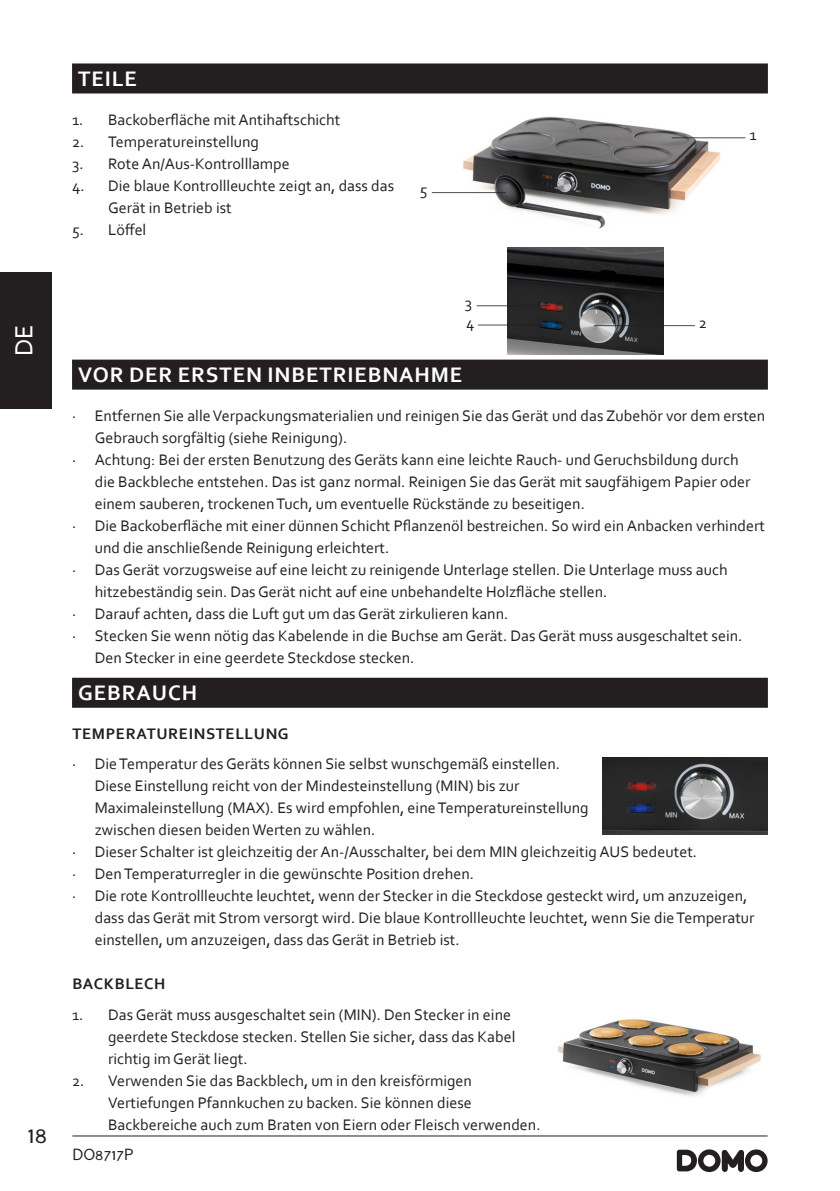
<style>
.page{position:relative;width:840px;height:1191px;background:#fff}
.page>*{position:absolute;margin:0;border:0;box-sizing:border-box;transform-origin:0 0}
.t1{font:26px "Corbel";color:#fff}
.t2{font:24px "Perspective Sans";color:#231f20}
.TITEL_NIVEAU_1{font:700 22px "Corbel";letter-spacing:.04em;color:#fff}
.t3{font:16px/22px "Corbel";color:#231f20}
.TITEL_NIVEAU_2{font:700 16px "Corbel";letter-spacing:.04em;color:#231f20}
.t4{font:16px "Perspective Sans";color:#231f20}
</style>
<div class="page">
<hr style="left:72px;top:1135px;width:695px;height:1px;background:#231f20">
<svg style="left:676px;top:1149px;width:91px;height:23px"></svg>
<div style="left:0;top:272px;width:51px;height:136px;background:#231f20"></div>
<div style="left:72px;top:63px;width:695px;height:30px;background:#231f20"></div>
<div style="left:72px;top:359px;width:695px;height:30px;background:#231f20"></div>
<div style="left:72px;top:677px;width:695px;height:30px;background:#231f20"></div>
<img style="left:454px;top:116px;width:273px;height:113px">
<img style="left:507px;top:247px;width:156px;height:107px">
<hr style="left:671px;top:137px;width:74px;height:1px;background:#231f20">
<hr style="left:593px;top:325px;width:101px;height:1px;background:#231f20">
<hr style="left:476px;top:305px;width:74px;height:1px;background:#231f20">
<hr style="left:477px;top:324px;width:74px;height:1px;background:#231f20">
<hr style="left:431px;top:192px;width:74px;height:1px;background:#231f20">
<img style="left:602px;top:757px;width:165px;height:77px">
<img style="left:558px;top:1019px;width:203px;height:77px">
<h1 class="t1" style="left:8px;top:356px;width:33px;rotate:-90deg">DE</h1>
<h2 class="t2" style="left:28px;top:1120px;width:21px">18</h2>
<p class="TITEL_NIVEAU_1" style="left:78px;top:65px;width:60px">TEILE</p>
<p class="t3" style="left:72px;top:108px;width:269px">1. Backoberfläche mit Antihaftschicht</p>
<p class="t3" style="left:72px;top:130px;width:188px">2. Temperatureinstellung</p>
<p class="t3" style="left:72px;top:152px;width:219px">3. Rote An/Aus-Kontrolllampe</p>
<p class="t3" style="left:108px;top:174px;width:287px;text-indent:-36px">4. Die blaue Kontrollleuchte zeigt an, dass das<br>Gerät in Betrieb ist</p>
<p class="t3" style="left:72px;top:218px;width:76px">5. Löffel</p>
<p class="t3" style="left:420px;top:178px;width:9px">5</p>
<p class="t3" style="left:464px;top:291px;width:9px">3</p>
<p class="t3" style="left:466px;top:311px;width:10px">4</p>
<p class="t3" style="left:749px;top:124px;width:9px">1</p>
<p class="t3" style="left:698px;top:311px;width:10px">2</p>
<p class="TITEL_NIVEAU_1" style="left:78px;top:361px;width:385px">VOR DER ERSTEN INBETRIEBNAHME</p>
<p class="t3" style="left:95px;top:404px;width:671px;text-indent:-23px">· Entfernen Sie alle Verpackungsmaterialien und reinigen Sie das Gerät und das Zubehör vor dem ersten<br>Gebrauch sorgfältig (siehe Reinigung).</p>
<p class="t3" style="left:95px;top:448px;width:657px;text-indent:-23px">· Achtung: Bei der ersten Benutzung des Geräts kann eine leichte Rauch- und Geruchsbildung durch die Backbleche entstehen. Das ist ganz normal. Reinigen Sie das Gerät mit saugfähigem Papier oder einem sauberen, trockenen Tuch, um eventuelle Rückstände zu beseitigen.</p>
<p class="t3" style="left:95px;top:514px;width:671px;text-indent:-23px">· Die Backoberfläche mit einer dünnen Schicht Pflanzenöl bestreichen. So wird ein Anbacken verhindert und die anschließende Reinigung erleichtert.</p>
<p class="t3" style="left:95px;top:558px;width:634px;text-indent:-23px">· Das Gerät vorzugsweise auf eine leicht zu reinigende Unterlage stellen. Die Unterlage muss auch hitzebeständig sein. Das Gerät nicht auf eine unbehandelte Holzfläche stellen.</p>
<p class="t3" style="left:72px;top:602px;width:437px">· Darauf achten, dass die Luft gut um das Gerät zirkulieren kann.</p>
<p class="t3" style="left:95px;top:624px;width:648px;text-indent:-23px">· Stecken Sie wenn nötig das Kabelende in die Buchse am Gerät. Das Gerät muss ausgeschaltet sein.<br>Den Stecker in eine geerdete Steckdose stecken.</p>
<p class="TITEL_NIVEAU_1" style="left:78px;top:679px;width:120px">GEBRAUCH</p>
<p class="TITEL_NIVEAU_2" style="left:72px;top:723px;width:218px">TEMPERATUREINSTELLUNG</p>
<p class="t3" style="left:95px;top:752px;width:495px;text-indent:-23px">· Die Temperatur des Geräts können Sie selbst wunschgemäß einstellen.<br>Diese Einstellung reicht von der Mindesteinstellung (MIN) bis zur Maximaleinstellung (MAX). Es wird empfohlen, eine Temperatureinstellung zwischen diesen beiden Werten zu wählen.</p>
<p class="t3" style="left:72px;top:840px;width:626px">· Dieser Schalter ist gleichzeitig der An-/Ausschalter, bei dem MIN gleichzeitig AUS bedeutet.</p>
<p class="t3" style="left:72px;top:862px;width:403px">· Den Temperaturregler in die gewünschte Position drehen.</p>
<p class="t3" style="left:95px;top:884px;width:661px;text-indent:-23px">· Die rote Kontrollleuchte leuchtet, wenn der Stecker in die Steckdose gesteckt wird, um anzuzeigen, dass das Gerät mit Strom versorgt wird. Die blaue Kontrollleuchte leuchtet, wenn Sie die Temperatur einstellen, um anzuzeigen, dass das Gerät in Betrieb ist.</p>
<p class="TITEL_NIVEAU_2" style="left:72px;top:974px;width:94px">BACKBLECH</p>
<p class="t3" style="left:108px;top:1003px;width:408px;text-indent:-36px">1. Das Gerät muss ausgeschaltet sein (MIN). Den Stecker in eine geerdete Steckdose stecken. Stellen Sie sicher, dass das Kabel richtig im Gerät liegt.</p>
<p class="t3" style="left:108px;top:1069px;width:433px;text-indent:-36px">2. Verwenden Sie das Backblech, um in den kreisförmigen<br>Vertiefungen Pfannkuchen zu backen. Sie können diese<br>Backbereiche auch zum Braten von Eiern oder Fleisch verwenden.</p>
<p class="t4" style="left:72px;top:1145px;width:63px">DO8717P</p>
</div>
